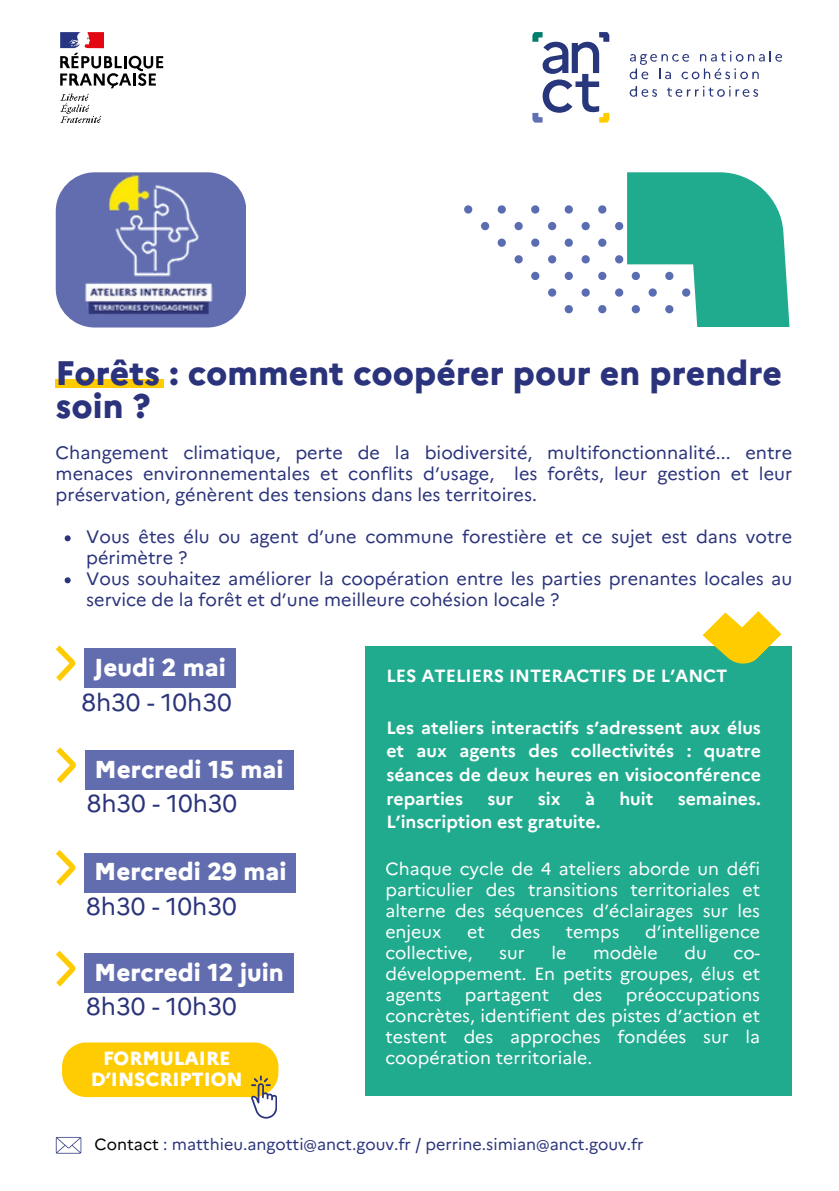
<style>
.page{position:relative;width:839px;height:1191px;background:#fff}
.page>*{position:absolute;margin:0;border:0;box-sizing:border-box;transform-origin:0 0}
.t1{font:800 34px/33px "Marianne";color:#2a337b}
.t2{font:800 24.4px "Marianne";color:#fff}
.t3{font:24.4px "Marianne";color:#2a337b}
.t4{font:800 19px/20.6px "Marianne";color:#fff;text-align:center}
.t5{font:18px/21px "Marianne";color:#2a337b}
.t6{font:17.6px/21px "Marianne";color:#fff;text-align:justify}
.t7{font:700 17.6px/23.6px "Marianne";color:#fff;text-align:justify}
.t8{font:16.2px "Marianne";color:#2a337b}
.s1{color:#000}
</style>
<div class="page">
<svg style="left:60px;top:94px;width:41px;height:29px"></svg>
<svg style="left:60px;top:32px;width:103px;height:56px"></svg>
<svg style="left:532px;top:32px;width:77px;height:91px"></svg>
<svg style="left:629px;top:51px;width:153px;height:28px"></svg>
<svg style="left:629px;top:86px;width:28px;height:11px"></svg>
<svg style="left:667px;top:86px;width:91px;height:11px"></svg>
<svg style="left:464px;top:205px;width:8px;height:9px"></svg>
<svg style="left:497px;top:205px;width:9px;height:9px"></svg>
<svg style="left:531px;top:205px;width:8px;height:9px"></svg>
<svg style="left:564px;top:205px;width:9px;height:9px"></svg>
<svg style="left:598px;top:205px;width:8px;height:9px"></svg>
<svg style="left:481px;top:222px;width:8px;height:8px"></svg>
<svg style="left:514px;top:222px;width:8px;height:8px"></svg>
<svg style="left:548px;top:222px;width:8px;height:8px"></svg>
<svg style="left:581px;top:222px;width:8px;height:8px"></svg>
<svg style="left:497px;top:239px;width:9px;height:8px"></svg>
<svg style="left:531px;top:239px;width:8px;height:8px"></svg>
<svg style="left:564px;top:239px;width:9px;height:8px"></svg>
<svg style="left:598px;top:239px;width:8px;height:8px"></svg>
<svg style="left:514px;top:255px;width:8px;height:8px"></svg>
<svg style="left:548px;top:255px;width:8px;height:8px"></svg>
<svg style="left:581px;top:255px;width:8px;height:8px"></svg>
<svg style="left:531px;top:272px;width:8px;height:8px"></svg>
<svg style="left:564px;top:272px;width:9px;height:8px"></svg>
<svg style="left:598px;top:272px;width:8px;height:8px"></svg>
<svg style="left:548px;top:288px;width:8px;height:9px"></svg>
<svg style="left:581px;top:288px;width:8px;height:9px"></svg>
<svg style="left:564px;top:305px;width:9px;height:8px"></svg>
<svg style="left:598px;top:305px;width:8px;height:8px"></svg>
<svg style="left:615px;top:172px;width:174px;height:155px"></svg>
<svg style="left:56px;top:1137px;width:25px;height:16px"></svg>
<div style="left:56px;top:379px;width:108px;height:9px;background:#fc0"></div>
<div style="left:56px;top:172px;width:190px;height:156px;background:#626daf;border-radius:39px"></div>
<img style="left:79px;top:172px;width:144px;height:143px">
<svg style="left:65px;top:535px;width:6px;height:6px"></svg>
<svg style="left:65px;top:577px;width:6px;height:6px"></svg>
<svg style="left:56px;top:645px;width:19px;height:36px"></svg>
<svg style="left:56px;top:747px;width:20px;height:36px"></svg>
<svg style="left:56px;top:850px;width:19px;height:36px"></svg>
<svg style="left:56px;top:951px;width:19px;height:36px"></svg>
<div style="left:84px;top:648px;width:152px;height:40px;background:#626daf"></div>
<div style="left:85px;top:750px;width:208px;height:40px;background:#626daf"></div>
<div style="left:84px;top:853px;width:212px;height:40px;background:#626daf"></div>
<div style="left:84px;top:954px;width:210px;height:39px;background:#626daf"></div>
<div style="left:62px;top:1042px;width:216px;height:55px;background:#ffcc03;border-radius:24px"></div>
<svg style="left:251px;top:1076px;width:25px;height:43px"></svg>
<div style="left:365px;top:647px;width:427px;height:449px;background:#21ab8e"></div>
<svg style="left:702px;top:611px;width:79px;height:53px"></svg>
<p class="t1" style="left:56px;top:356px;width:728px">Forêts : comment coopérer pour en prendre soin ?</p>
<p class="t5" style="left:56px;top:442px;width:738px;text-align:justify">Changement climatique, perte de la biodiversité, multifonctionnalité... entre menaces environnementales et conflits d’usage, les forêts, leur gestion et leur préservation, génèrent des tensions dans les territoires.</p>
<p class="t5" style="left:86px;top:526px;width:707px">Vous êtes élu ou agent d’une commune forestière et ce sujet est dans votre périmètre ?</p>
<p class="t5" style="left:86px;top:568px;width:707px">Vous souhaitez améliorer la coopération entre les parties prenantes locales au service de la forêt et d’une meilleure cohésion locale ?</p>
<p class="t2" style="left:94px;top:652px;width:133px">Jeudi 2 mai</p>
<h6 class="t3" style="left:81px;top:687px;width:152px">8h30 - 10h30</h6>
<p class="t2" style="left:95px;top:754px;width:190px">Mercredi 15 mai</p>
<p class="t3" style="left:87px;top:789px;width:152px">8h30 - 10h30</p>
<h4 class="t2" style="left:94px;top:857px;width:194px">Mercredi 29 mai</h4>
<p class="t3" style="left:86px;top:891px;width:152px">8h30 - 10h30</p>
<h6 class="t2" style="left:94px;top:957px;width:191px">Mercredi 12 juin</h6>
<h5 class="t3" style="left:86px;top:992px;width:152px">8h30 - 10h30</h5>
<h2 class="t4" style="left:91px;top:1048px;width:153px">FORMULAIRE<br>D’INSCRIPTION</h2>
<h2 class="t7" style="left:386px;top:662px;width:343px">LES ATELIERS INTERACTIFS DE L’ANCT</h2>
<p class="t7" style="left:386px;top:714px;width:376px">Les ateliers interactifs s’adressent aux élus et aux agents des collectivités : quatre séances de deux heures en visioconférence reparties</p>
<p class="t7" style="left:487px;top:785px;width:27px">sur</p>
<p class="t7" style="left:537px;top:785px;width:24px">six</p>
<p class="t7" style="left:585px;top:785px;width:11px">à</p>
<p class="t7" style="left:619px;top:785px;width:35px">huit</p>
<p class="t7" style="left:677px;top:785px;width:85px">semaines.</p>
<p class="t7" style="left:386px;top:809px;width:215px">L’inscription est gratuite.</p>
<h3 class="t6" style="left:385px;top:858px;width:376px">Chaque cycle de 4 ateliers aborde un défi particulier des transitions territoriales et alterne des séquences d’éclairages sur les enjeux</h3>
<h3 class="t6" style="left:467px;top:921px;width:19px">et</h3>
<h3 class="t6" style="left:510px;top:921px;width:31px">des</h3>
<h3 class="t6" style="left:566px;top:921px;width:55px">temps</h3>
<h3 class="t6" style="left:645px;top:921px;width:116px">d’intelligence</h3>
<h3 class="t6" style="left:385px;top:942px;width:89px">collective,</h3>
<h3 class="t6" style="left:499px;top:942px;width:27px">sur</h3>
<h3 class="t6" style="left:551px;top:942px;width:16px">le</h3>
<h3 class="t6" style="left:593px;top:942px;width:66px">modèle</h3>
<h3 class="t6" style="left:684px;top:942px;width:24px">du</h3>
<h3 class="t6" style="left:385px;top:942px;width:376px;text-indent:348px">co&shy;développement. En petits groupes, élus et agents</h3>
<h3 class="t6" style="left:385px;top:984px;width:376px;text-indent:240px">préoccupations concrètes, identifient des pistes d’action et testent des approches fondées sur la coopération territoriale.</h3>
<h3 class="t6" style="left:465px;top:984px;width:86px">partagent</h3>
<h3 class="t6" style="left:572px;top:984px;width:31px">des</h3>
<h1 class="t8" style="left:95px;top:1135px;width:550px"><span class="s1">Contact</span> : matthieu.angotti@anct.gouv.fr / perrine.simian@anct.gouv.fr</h1>
</div>
